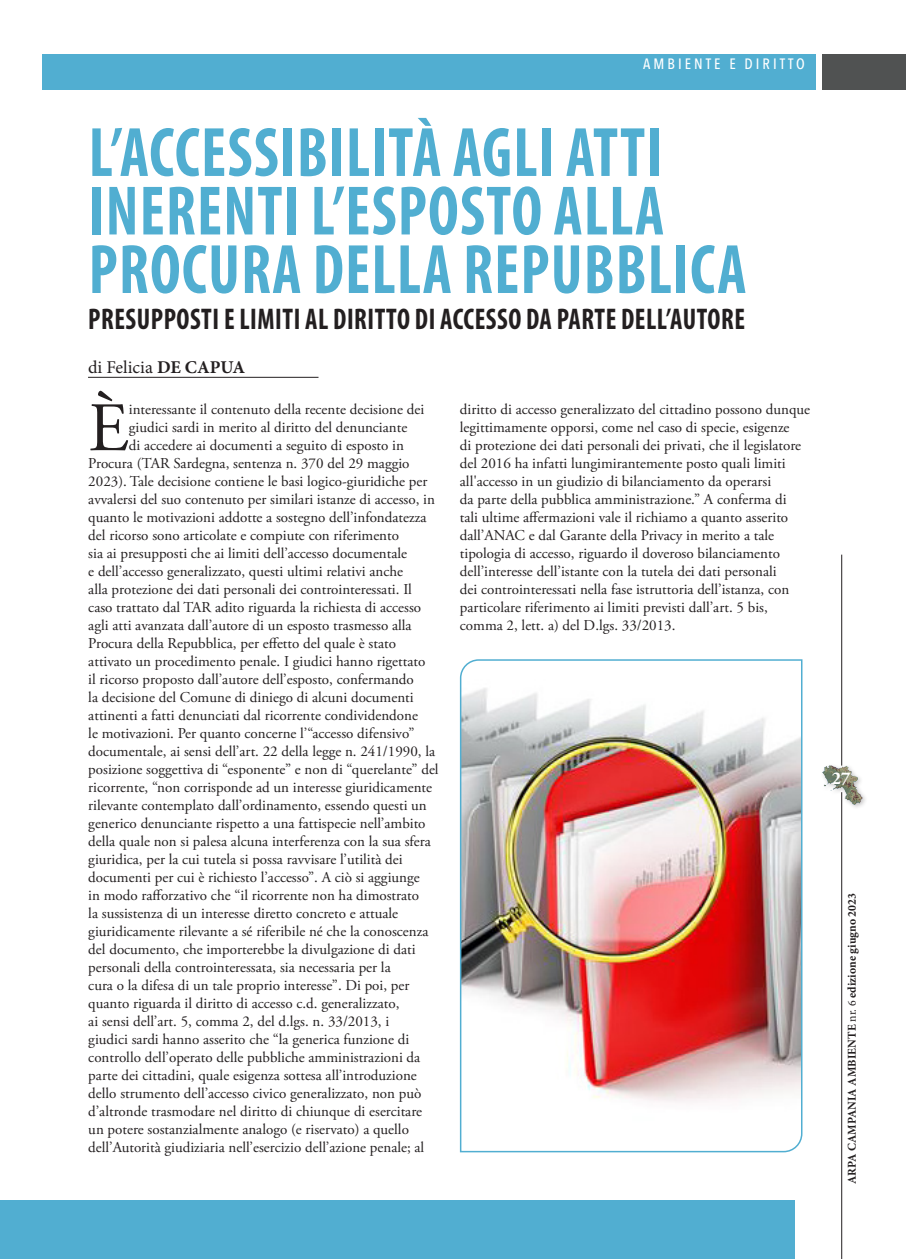
<style>
.page{position:relative;width:906px;height:1259px;background:#fff}
.page>*{position:absolute;margin:0;border:0;box-sizing:border-box;transform-origin:0 0}
.Heading{font:700 condensed 70.5px/58.5px "Myriad Pro";letter-spacing:.02em;color:#51aed1;scale:.9 1}
.t1{font:69.3px "Adobe Garamond Pro";color:#231f20}
.Heading-2{font:700 condensed 30px "Myriad Pro";letter-spacing:.02em;color:#231f20;scale:.9 1}
.t2{font:18px "Minion Pro";color:#231f20}
.t3{font:700 18px "Adobe Garamond Pro";color:#fff}
.t4{font:15px/18px "Adobe Garamond Pro";color:#231f20}
.Header_Master_page{font:500 15px "Avenir Next Condensed";letter-spacing:.2em;color:#fff}
.t5{font:700 12px "Minion Pro";letter-spacing:.005em;color:#231f20}
.s1{font-weight:700}
.s2{font-weight:400}
</style>
<div class="page">
<div style="left:43px;top:54px;width:772px;height:36px;background:#51aed1"></div>
<div style="left:822px;top:54px;width:84px;height:36px;background:#505252"></div>
<hr style="left:841px;top:792px;width:1px;height:467px;background:#231f20">
<div style="left:820px;top:763px;width:48px;height:48px;background:#231f20;opacity:.27"></div>
<img style="left:820px;top:763px;width:48px;height:43px">
<hr style="left:841px;top:554px;width:1px;height:211px;background:#231f20">
<div style="left:0;top:1200px;width:794px;height:59px;background:#51aed1"></div>
<hr style="left:88px;top:377px;width:230px;height:1px;background:#231f20">
<img style="left:459px;top:659px;width:344px;height:494px">
<p class="Header_Master_page" style="left:643px;top:55px;width:163px">AMBIENTE E DIRITTO</p>
<p class="Heading" style="left:89px;top:122px;width:732px">L’ACCESSIBILITÀ AGLI ATTI<br>INERENTI L’ESPOSTO ALLA<br>PROCURA DELLA REPUBBLICA</p>
<p class="Heading-2" style="left:88px;top:300px;width:731px">PRESUPPOSTI E LIMITI AL DIRITTO DI ACCESSO DA PARTE DELL’AUTORE</p>
<p class="t2" style="left:88px;top:355px;width:158px">di Felicia <span class="s1">DE CAPUA</span></p>
<p class="t1" style="left:88px;top:386px;width:42px">È</p>
<p class="t4" style="left:129px;top:401px;width:297px">interessante il contenuto della recente decisione dei</p>
<p class="t4" style="left:129px;top:419px;width:280px">giudici sardi in merito al diritto del denunciante</p>
<p class="t4" style="left:129px;top:437px;width:277px">di accedere ai documenti a seguito di esposto in</p>
<p class="t4" style="left:88px;top:455px;width:323px">Procura (TAR Sardegna, sentenza n. 370 del 29 maggio</p>
<p class="t4" style="left:88px;top:473px;width:340px">2023). Tale decisione contiene le basi logico-giuridiche per</p>
<p class="t4" style="left:88px;top:491px;width:348px">avvalersi del suo contenuto per similari istanze di accesso, in</p>
<p class="t4" style="left:88px;top:509px;width:340px">quanto le motivazioni addotte a sostegno dell’infondatezza</p>
<p class="t4" style="left:88px;top:527px;width:312px">del ricorso sono articolate e compiute con riferimento</p>
<p class="t4" style="left:88px;top:545px;width:320px">sia ai presupposti che ai limiti dell’accesso documentale</p>
<p class="t4" style="left:88px;top:563px;width:316px">e dell’accesso generalizzato, questi ultimi relativi anche</p>
<p class="t4" style="left:88px;top:581px;width:325px">alla protezione dei dati personali dei controinteressati. Il</p>
<p class="t4" style="left:88px;top:599px;width:334px">caso trattato dal TAR adito riguarda la richiesta di accesso</p>
<p class="t4" style="left:88px;top:617px;width:325px">agli atti avanzata dall’autore di un esposto trasmesso alla</p>
<p class="t4" style="left:88px;top:635px;width:309px">Procura della Repubblica, per effetto del quale è stato</p>
<p class="t4" style="left:88px;top:653px;width:338px">attivato un procedimento penale. I giudici hanno rigettato</p>
<p class="t4" style="left:88px;top:671px;width:327px">il ricorso proposto dall’autore dell’esposto, confermando</p>
<p class="t4" style="left:88px;top:689px;width:327px">la decisione del Comune di diniego di alcuni documenti</p>
<p class="t4" style="left:88px;top:707px;width:331px">attinenti a fatti denunciati dal ricorrente condividendone</p>
<p class="t4" style="left:88px;top:725px;width:328px">le motivazioni. Per quanto concerne l’“accesso difensivo”</p>
<p class="t4" style="left:88px;top:743px;width:348px">documentale, ai sensi dell’art. 22 della legge n. 241/1990, la</p>
<p class="t4" style="left:88px;top:761px;width:352px">posizione soggettiva di “esponente” e non di “querelante” del</p>
<p class="t4" style="left:88px;top:779px;width:345px">ricorrente, “non corrisponde ad un interesse giuridicamente</p>
<p class="t4" style="left:88px;top:797px;width:340px">rilevante contemplato dall’ordinamento, essendo questi un</p>
<p class="t4" style="left:88px;top:815px;width:339px">generico denunciante rispetto a una fattispecie nell’ambito</p>
<p class="t4" style="left:88px;top:833px;width:344px">della quale non si palesa alcuna interferenza con la sua sfera</p>
<p class="t4" style="left:88px;top:851px;width:316px">giuridica, per la cui tutela si possa ravvisare l’utilità dei</p>
<p class="t4" style="left:88px;top:869px;width:333px">documenti per cui è richiesto l’accesso”. A ciò si aggiunge</p>
<p class="t4" style="left:88px;top:887px;width:332px">in modo rafforzativo che “il ricorrente non ha dimostrato</p>
<p class="t4" style="left:88px;top:905px;width:311px">la sussistenza di un interesse diretto concreto e attuale</p>
<p class="t4" style="left:88px;top:923px;width:342px">giuridicamente rilevante a sé riferibile né che la conoscenza</p>
<p class="t4" style="left:88px;top:941px;width:329px">del documento, che importerebbe la divulgazione di dati</p>
<p class="t4" style="left:88px;top:959px;width:304px">personali della controinteressata, sia necessaria per la</p>
<p class="t4" style="left:88px;top:977px;width:323px">cura o la difesa di un tale proprio interesse”. Di poi, per</p>
<p class="t4" style="left:88px;top:995px;width:312px">quanto riguarda il diritto di accesso c.d. generalizzato,</p>
<p class="t4" style="left:88px;top:1013px;width:302px">ai sensi dell’art. 5, comma 2, del d.lgs. n. 33/2013, i</p>
<p class="t4" style="left:88px;top:1031px;width:322px">giudici sardi hanno asserito che “la generica funzione di</p>
<p class="t4" style="left:88px;top:1049px;width:333px">controllo dell’operato delle pubbliche amministrazioni da</p>
<p class="t4" style="left:88px;top:1067px;width:330px">parte dei cittadini, quale esigenza sottesa all’introduzione</p>
<p class="t4" style="left:88px;top:1085px;width:334px">dello strumento dell’accesso civico generalizzato, non può</p>
<p class="t4" style="left:88px;top:1103px;width:335px">d’altronde trasmodare nel diritto di chiunque di esercitare</p>
<p class="t4" style="left:88px;top:1121px;width:322px">un potere sostanzialmente analogo (e riservato) a quello</p>
<p class="t4" style="left:88px;top:1139px;width:337px">dell’Autorità giudiziaria nell’esercizio dell’azione penale; al</p>
<p class="t4" style="left:460px;top:401px;width:352px">diritto di accesso generalizzato del cittadino possono dunque legittimamente opporsi, come nel caso di specie, esigenze<br>di protezione dei dati personali dei privati, che il legislatore del 2016 ha infatti lungimirantemente posto quali limiti all'accesso in un giudizio di bilanciamento da operarsi<br>da parte della pubblica amministrazione.” A conferma di<br>tali ultime affermazioni vale il richiamo a quanto asserito dall’ANAC e dal Garante della Privacy in merito a tale tipologia di accesso, riguardo il doveroso bilanciamento dell’interesse dell’istante con la tutela dei dati personali<br>dei controinteressati nella fase istruttoria dell’istanza, con particolare riferimento ai limiti previsti dall’art. 5 bis, comma 2, lett. a) del D.lgs. 33/2013.</p>
<p class="t3" style="left:831px;top:768px;width:20px">27</p>
<p class="t5" style="left:843px;top:1184px;width:293px;rotate:-90deg">ARPA CAMPANIA AMBIENTE <span class="s2">nr. 6</span> edizione giugno 2023</p>
</div>
